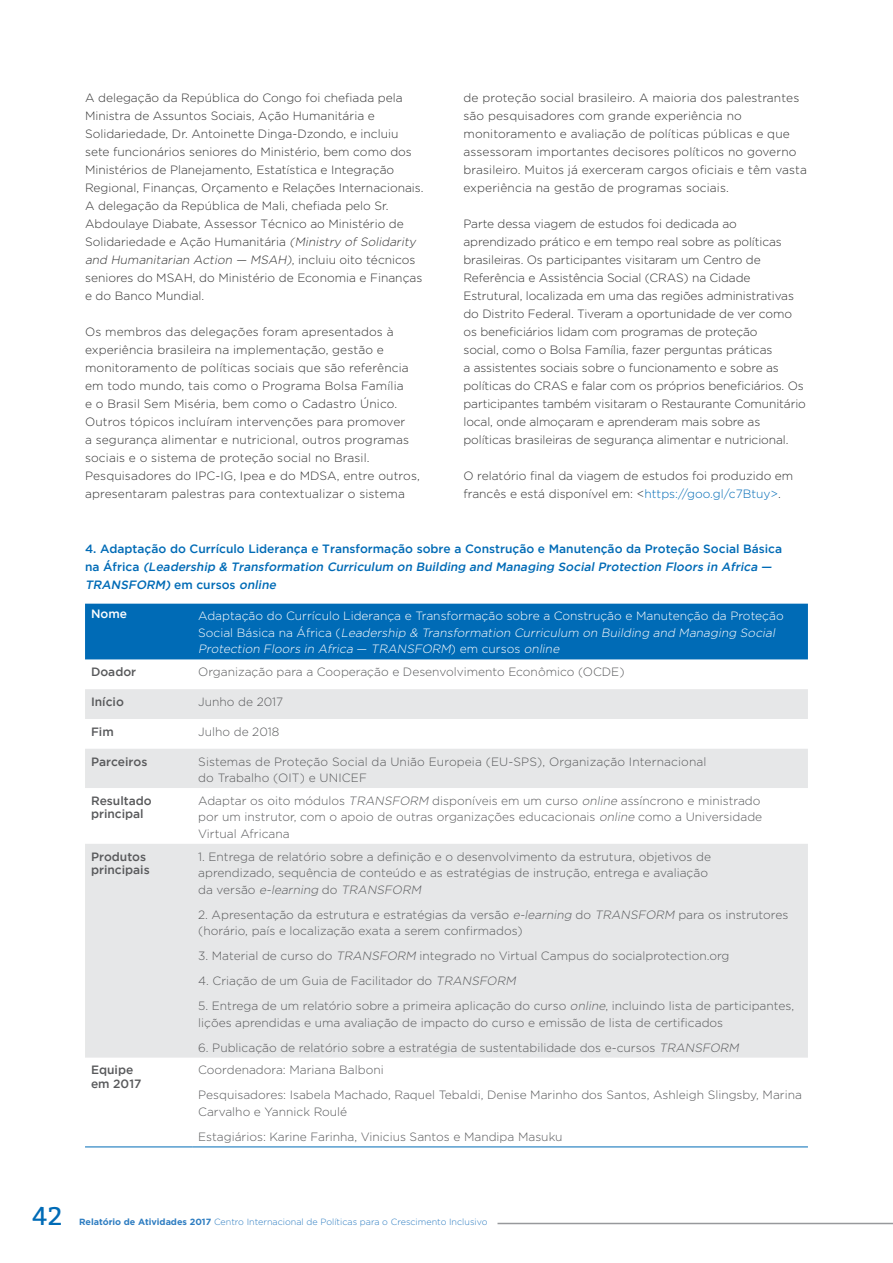
<style>
.page{position:relative;width:893px;height:1263px;background:#fff}
.page>*{position:absolute;margin:0;border:0;box-sizing:border-box;transform-origin:0 0}
.t1{font:25.5px "Bitter";color:#006bb6}
.t2{font:300 12px/18px "Gotham";color:#333}
.t3{font:300 12px/16.5px "Gotham";color:#58595b}
.t4{font:500 12px/18px "Gotham";color:#006bb6}
.t5{font:300 12px/16.5px "Gotham";color:#fff}
.t6{font:500 12px/13.5px "Gotham";color:#58595b}
.t7{font:500 12px "Gotham";color:#fff}
.t8{font:300 9px "Gotham";color:#2e7dc1}
.s1{font-style:italic}
.s2{color:#006bb6}
.s3{font-weight:700}
</style>
<div class="page">
<hr style="left:497px;top:1223px;width:396px;height:1px;background:#97999c">
<div style="left:85px;top:604px;width:723px;height:55px;background:#006bb6"></div>
<svg style="left:85px;top:689px;width:723px;height:368px;fill:#e6e7e8"></svg>
<hr style="left:85px;top:1146px;width:107px;height:1px;background:#006bb6">
<hr style="left:192px;top:1146px;width:616px;height:1px;background:#006bb6">
<p class="t2" style="left:85px;top:88px;width:340px">A delegação da República do Congo foi chefiada pela Ministra de Assuntos Sociais, Ação Humanitária e Solidariedade, Dr. Antoinette Dinga-Dzondo, e incluiu sete funcionários seniores do Ministério, bem como dos Ministérios de Planejamento, Estatística e Integração Regional, Finanças, Orçamento e Relações Internacionais.<br>A delegação da República de Mali, chefiada pelo Sr.<br>Abdoulaye Diabate, Assessor Técnico ao Ministério de Solidariedade e Ação Humanitária <span class="s1">(Ministry of Solidarity and Humanitarian Action — MSAH)</span>, i n c l u i u o i to téc n i cos seniores do MSAH, do Ministério de Economia e Finanças e do Banco Mundial.</p>
<p class="t2" style="left:85px;top:322px;width:336px">Os membros das delegações foram apresentados à experiência brasileira na implementação, gestão e monitoramento de políticas sociais que são referência em todo mundo, tais como o Programa Bolsa Família<br>e o Brasil Sem Miséria, bem como o Cadastro Único.<br>Outros tópicos incluíram intervenções para promover<br>a segurança alimentar e nutricional, outros programas sociais e o sistema de proteção social no Brasil.<br>Pesquisadores do IPC-IG, Ipea e do MDSA, entre outros, apresentaram palestras para contextualizar o sistema</p>
<p class="t2" style="left:463px;top:88px;width:345px">de proteção social brasileiro. A maioria dos palestrantes são pesquisadores com grande experiência no monitoramento e avaliação de políticas públicas e que assessoram importantes decisores políticos no governo brasileiro. Muitos já exerceram cargos oficiais e têm vasta experiência na gestão de programas sociais.</p>
<p class="t2" style="left:463px;top:214px;width:344px">Parte dessa viagem de estudos foi dedicada ao aprendizado prático e em tempo real sobre as políticas brasileiras. Os participantes visitaram um Centro de Referência e Assistência Social (CRAS) na Cidade Estrutural, localizada em uma das regiões administrativas do Distrito Federal. Tiveram a oportunidade de ver como os beneficiários lidam com programas de proteção<br>social, como o Bolsa Família, fazer perguntas práticas<br>a assistentes sociais sobre o funcionamento e sobre as políticas do CRAS e falar com os próprios beneficiários. Os participantes também visitaram o Restaurante Comunitário local, onde almoçaram e aprenderam mais sobre as políticas brasileiras de segurança alimentar e nutricional.</p>
<p class="t2" style="left:463px;top:466px;width:331px">O relatório final da viagem de estudos foi produzido em francês e está disponível em: &lt;<span class="s2">https://goo.gl/c7Btuy&gt;</span>.</p>
<p class="t4" style="left:85px;top:540px;width:699px">4. Adaptação do Currículo Liderança e Transformação sobre a Construção e Manutenção da Proteção Social Básica n a Á f r i c a <span class="s1">(Leadership &amp; Transformation Curriculum on Building and Managing Social Protection Floors in Africa —<br>TRANSFORM)</span> e m c u r s o s <span class="s1">online</span></p>
<p class="t7" style="left:91px;top:607px;width:38px">Nome</p>
<p class="t5" style="left:198px;top:608px;width:587px">Adaptação do Currículo Liderança e Transformação sobre a Construção e Manutenção da Proteção<br>S o c i a l B á s i c a n a Á f r i c a ( <span class="s1">Leadership &amp; Transformation Curriculum on Building and Managing Social<br>Protection Floors in Africa</span> — <span class="s1">TRANSFORM</span>) e m c u r s o s <span class="s1">online</span></p>
<p class="t6" style="left:91px;top:665px;width:47px">Doador</p>
<p class="t3" style="left:198px;top:664px;width:428px">Organização para a Cooperação e Desenvolvimento Econômico (OCDE)</p>
<p class="t6" style="left:91px;top:695px;width:34px">Início</p>
<p class="t3" style="left:198px;top:693px;width:87px">Junho de 2017</p>
<p class="t6" style="left:91px;top:724px;width:24px">Fim</p>
<p class="t3" style="left:198px;top:723px;width:83px">Julho de 2018</p>
<p class="t6" style="left:91px;top:754px;width:58px">Parceiros</p>
<p class="t3" style="left:198px;top:753px;width:510px">Sistemas de Proteção Social da União Europeia (EU-SPS), Organização Internacional do Trabalho (OIT) e UNICEF</p>
<p class="t6" style="left:91px;top:794px;width:62px">Resultado principal</p>
<p class="t3" style="left:198px;top:792px;width:566px">Adaptar os oito módulos <span class="s1">TRANSFORM</span> disponíveis em um curso <span class="s1">online</span> assíncrono e ministrado por um instrutor, com o apoio de outras organizações educacionais <span class="s1">online</span> como a Universidade<br>Virtual Africana</p>
<p class="t6" style="left:91px;top:849px;width:60px">Produtos principais</p>
<p class="t3" style="left:198px;top:848px;width:514px">1. Entrega de relatório sobre a definição e o desenvolvimento da estrutura, objetivos de aprendizado, sequência de conteúdo e as estratégias de instrução, entrega e avaliação d a ve rs ã o <span class="s1">e-learning</span> d o <span class="s1">TRANSFORM</span></p>
<p class="t3" style="left:198px;top:906px;width:592px">2. Apresentação da estrutura e estratégias da versão <span class="s1">e-learning</span> do <span class="s1">TRANSFORM</span> para os instrutores (horário, país e localização exata a serem confirmados)</p>
<p class="t3" style="left:198px;top:947px;width:533px">3. Material de curso do <span class="s1">TRANSFORM</span> integrado no Virtual Campus do socialprotection.org</p>
<p class="t3" style="left:198px;top:972px;width:321px">4. Criação de um Guia de Facilitador do <span class="s1">TRANSFORM</span></p>
<p class="t3" style="left:198px;top:997px;width:597px">5. Entrega de um relatório sobre a primeira aplicação do curso <span class="s1">online</span>, incluindo lista de participantes, lições aprendidas e uma avaliação de impacto do curso e emissão de lista de certificados</p>
<p class="t3" style="left:198px;top:1039px;width:545px">6. Publicação de relatório sobre a estratégia de sustentabilidade dos e-cursos <span class="s1">TRANSFORM</span></p>
<p class="t6" style="left:91px;top:1063px;width:52px">Equipe em 2017</p>
<p class="t3" style="left:198px;top:1057px;width:605px;line-height:25px">Coordenadora: Mariana Balboni<br>Pesquisadores: Isabela Machado, Raquel Tebaldi, Denise Marinho dos Santos, Ashleigh Slingsby, Marina</p>
<p class="t3" style="left:198px;top:1099px;width:366px;line-height:25px">Carvalho e Yannick Roulé<br>Estagiários: Karine Farinha, Vinicius Santos e Mandipa Masuku</p>
<h1 class="t1" style="left:32px;top:1198px;width:32px">42</h1>
<p class="t8" style="left:79px;top:1217px;width:410px"><span class="s3">Relatório de Atividades 2017</span> Centro Internacional de Políticas para o Crescimento Inclusivo</p>
</div>
